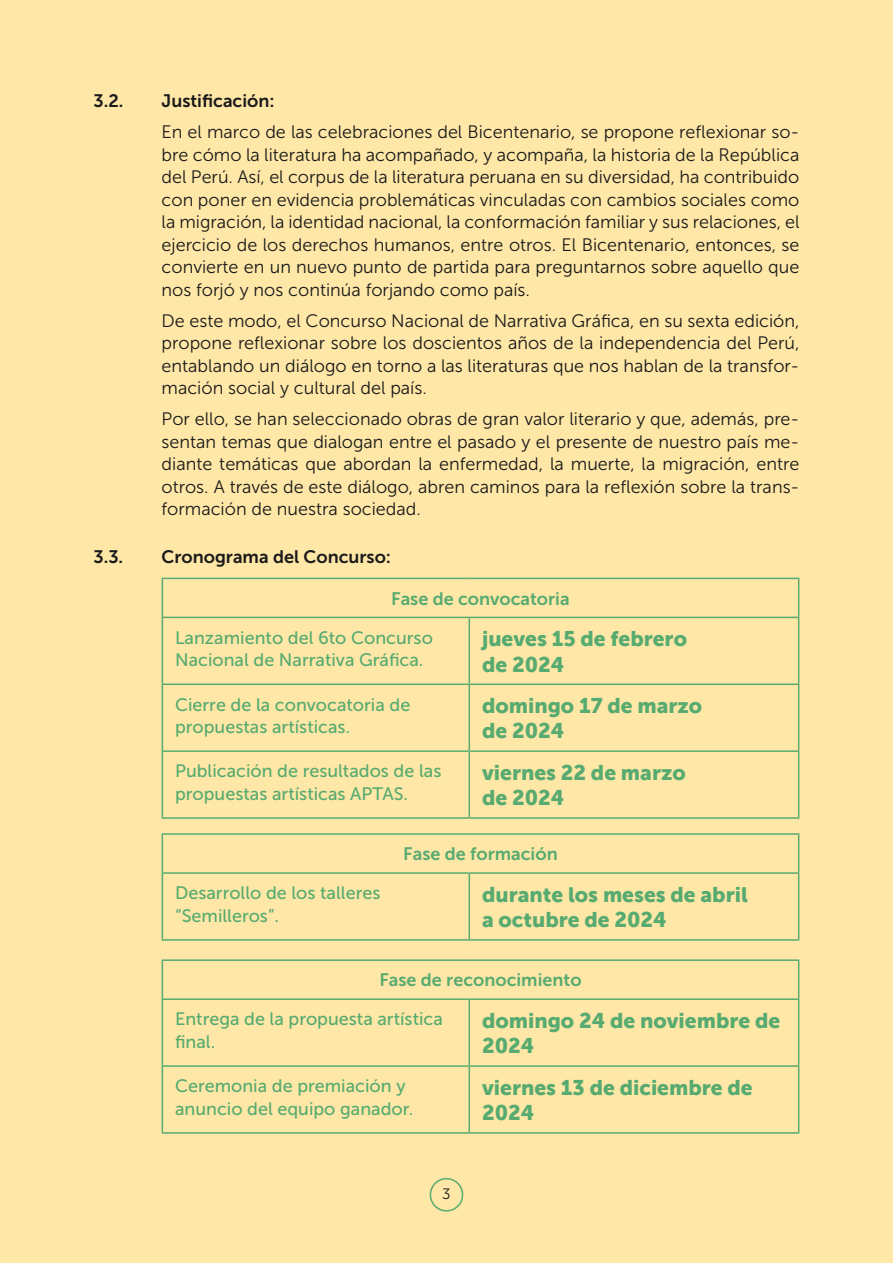
<style>
.page{position:relative;width:893px;height:1263px;background:#ffe7a7}
.page>*{position:absolute;margin:0;border:0;box-sizing:border-box;transform-origin:0 0}
.t1{font:21px/25.5px "Museo Sans W01 900";color:#57ab70}
.t2{font:18px/22.5px "Museo Sans 300";color:#1a1a1a;text-align:justify}
.t3{font:18px/22.5px "Museo Sans 500";color:#57ab70}
.t4{font:18px "Museo Sans 700";color:#57ab70}
.t5{font:18px "Museo Sans 700";color:#1a1a1a}
.t6{font:15px "Museo Sans 300";color:#1a1a1a}
</style>
<div class="page">
<hr style="left:162px;top:578px;width:307px;height:1px;background:#57ab70">
<hr style="left:162px;top:579px;width:1px;height:38px;background:#57ab70">
<hr style="left:469px;top:578px;width:330px;height:1px;background:#57ab70">
<hr style="left:798px;top:579px;width:1px;height:38px;background:#57ab70">
<hr style="left:162px;top:617px;width:307px;height:1px;background:#57ab70">
<hr style="left:162px;top:618px;width:1px;height:65px;background:#57ab70">
<hr style="left:469px;top:617px;width:330px;height:1px;background:#57ab70">
<hr style="left:469px;top:618px;width:1px;height:65px;background:#57ab70">
<hr style="left:798px;top:618px;width:1px;height:65px;background:#57ab70">
<hr style="left:162px;top:683px;width:307px;height:2px;background:#57ab70">
<hr style="left:162px;top:685px;width:1px;height:65px;background:#57ab70">
<hr style="left:469px;top:683px;width:330px;height:2px;background:#57ab70">
<hr style="left:469px;top:685px;width:1px;height:65px;background:#57ab70">
<hr style="left:798px;top:685px;width:1px;height:65px;background:#57ab70">
<hr style="left:162px;top:750px;width:307px;height:2px;background:#57ab70">
<hr style="left:162px;top:752px;width:1px;height:65px;background:#57ab70">
<hr style="left:469px;top:750px;width:330px;height:2px;background:#57ab70">
<hr style="left:469px;top:752px;width:1px;height:65px;background:#57ab70">
<hr style="left:798px;top:752px;width:1px;height:65px;background:#57ab70">
<hr style="left:162px;top:817px;width:307px;height:2px;background:#57ab70">
<hr style="left:469px;top:817px;width:330px;height:2px;background:#57ab70">
<hr style="left:162px;top:833px;width:307px;height:2px;background:#57ab70">
<hr style="left:162px;top:835px;width:1px;height:37px;background:#57ab70">
<hr style="left:469px;top:833px;width:330px;height:2px;background:#57ab70">
<hr style="left:798px;top:835px;width:1px;height:37px;background:#57ab70">
<hr style="left:162px;top:872px;width:307px;height:2px;background:#57ab70">
<hr style="left:162px;top:874px;width:1px;height:65px;background:#57ab70">
<hr style="left:469px;top:872px;width:330px;height:2px;background:#57ab70">
<hr style="left:469px;top:874px;width:1px;height:65px;background:#57ab70">
<hr style="left:798px;top:874px;width:1px;height:65px;background:#57ab70">
<hr style="left:162px;top:939px;width:307px;height:2px;background:#57ab70">
<hr style="left:469px;top:939px;width:330px;height:2px;background:#57ab70">
<hr style="left:162px;top:959px;width:307px;height:2px;background:#57ab70">
<hr style="left:162px;top:961px;width:1px;height:37px;background:#57ab70">
<hr style="left:469px;top:959px;width:330px;height:2px;background:#57ab70">
<hr style="left:798px;top:961px;width:1px;height:37px;background:#57ab70">
<hr style="left:162px;top:998px;width:307px;height:2px;background:#57ab70">
<hr style="left:162px;top:1000px;width:1px;height:65px;background:#57ab70">
<hr style="left:469px;top:998px;width:330px;height:2px;background:#57ab70">
<hr style="left:469px;top:1000px;width:1px;height:65px;background:#57ab70">
<hr style="left:798px;top:1000px;width:1px;height:65px;background:#57ab70">
<hr style="left:162px;top:1065px;width:307px;height:2px;background:#57ab70">
<hr style="left:162px;top:1067px;width:1px;height:65px;background:#57ab70">
<hr style="left:469px;top:1065px;width:330px;height:2px;background:#57ab70">
<hr style="left:469px;top:1067px;width:1px;height:65px;background:#57ab70">
<hr style="left:798px;top:1067px;width:1px;height:65px;background:#57ab70">
<hr style="left:162px;top:1132px;width:307px;height:2px;background:#57ab70">
<hr style="left:469px;top:1132px;width:330px;height:2px;background:#57ab70">
<div style="left:430px;top:1178px;width:33px;height:33px;border:2px solid #57ab70;border-radius:50%"></div>
<p class="t5" style="left:94px;top:91px;width:31px">3.2.</p>
<p class="t5" style="left:162px;top:91px;width:115px">Justificación:</p>
<p class="t2" style="left:162px;top:121px;width:639px">En el marco de las celebraciones del Bicentenario, se propone reflexionar so&shy;bre cómo la literatura ha acompañado, y acompaña, la historia de la República del Perú. Así, el corpus de la literatura peruana en su diversidad, ha contribuido con poner en evidencia problemáticas vinculadas con cambios sociales como la migración, la identidad nacional, la conformación familiar y sus relaciones, el ejercicio de los derechos humanos, entre otros. El Bicentenario, entonces, se convierte en un nuevo punto de partida para preguntarnos sobre aquello que nos forjó y nos continúa forjando como país.</p>
<p class="t2" style="left:162px;top:309px;width:639px">De este modo, el Concurso Nacional de Narrativa Gráfica, en su sexta edición, propone reflexionar sobre los doscientos años de la independencia del Perú, entablando un diálogo en torno a las literaturas que nos hablan de la transfor&shy;mación social y cultural del país.</p>
<p class="t2" style="left:162px;top:408px;width:639px">Por ello, se han seleccionado obras de gran valor literario y que, además, pre&shy;sentan temas que dialogan entre el pasado y el presente de nuestro país me&shy;diante temáticas que abordan la enfermedad, la muerte, la migración, entre otros. A través de este diálogo, abren caminos para la reflexión sobre la trans&shy;formación de nuestra sociedad.</p>
<p class="t5" style="left:94px;top:547px;width:31px">3.3.</p>
<p class="t5" style="left:162px;top:547px;width:231px">Cronograma del Concurso:</p>
<p class="t4" style="left:391px;top:588px;width:180px">Fase de convocatoria</p>
<p class="t3" style="left:175px;top:626px;width:259px">Lanzamiento del 6to Concurso<br>Nacional de Narrativa Gráfica.</p>
<p class="t1" style="left:482px;top:626px;width:206px">jueves 15 de febrero de 2024</p>
<p class="t3" style="left:175px;top:693px;width:237px">Cierre de la convocatoria de propuestas artísticas.</p>
<p class="t1" style="left:482px;top:693px;width:222px">domingo 17 de marzo de 2024</p>
<p class="t3" style="left:175px;top:760px;width:268px">Publicación de resultados de las propuestas artísticas APTAS.</p>
<p class="t1" style="left:482px;top:759px;width:205px">viernes 22 de marzo de 2024</p>
<p class="t4" style="left:403px;top:844px;width:156px">Fase de formación</p>
<p class="t3" style="left:175px;top:882px;width:207px">Desarrollo de los talleres “Semilleros”.</p>
<p class="t1" style="left:482px;top:881px;width:267px">durante los meses de abril a octubre de 2024</p>
<p class="t4" style="left:379px;top:970px;width:204px">Fase de reconocimiento</p>
<p class="t3" style="left:175px;top:1008px;width:269px">Entrega de la propuesta artística final.</p>
<p class="t1" style="left:482px;top:1007px;width:300px">domingo 24 de noviembre de<br>2024</p>
<p class="t3" style="left:175px;top:1075px;width:240px">Ceremonia de premiación y anuncio del equipo ganador.</p>
<p class="t1" style="left:482px;top:1074px;width:272px">viernes 13 de diciembre de<br>2024</p>
<p class="t6" style="left:442px;top:1186px;width:10px">3</p>
</div>
